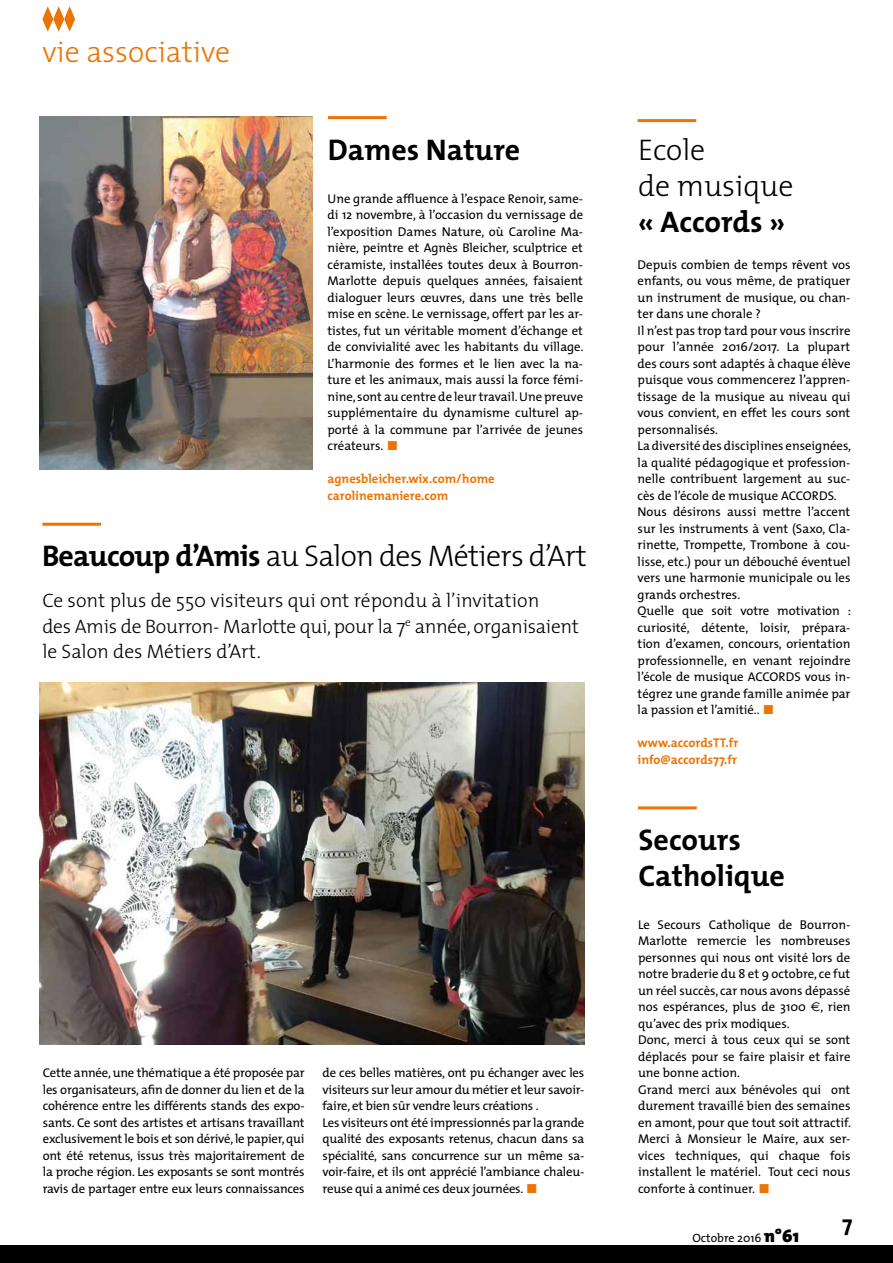
<style>
.page{position:relative;width:893px;height:1263px;background:#fff}
.page>*{position:absolute;margin:0;border:0;box-sizing:border-box;transform-origin:0 0}
.t1{font:300 30px/36px "The Mix";letter-spacing:-.025em;color:#000}
.t2{font:700 30px/36px "The Mix";color:#000}
.t3{font:300 30px "The Mix";color:#ec7405}
.t4{font:700 22.5px "The Mix";color:#000}
.t5{font:300 19.5px/25.5px "The Mix";letter-spacing:-.01em;color:#000}
.t6{font:12.75px/16.5px "The Mix";color:#000}
.t7{font:700 12.75px/16.5px "The Mix";color:#ec7405}
.t8{font:12px "The Mix";color:#000}
.s1{font-family:"Scala Sans Bold Expert";font-size:13.5px;color:#ec7405}
.s2{font-weight:700}
.s3{font-family:"Euro Sans"}
.s4{font-weight:900;font-size:18px}
</style>
<div class="page">
<div style="left:0;top:1245px;width:893px;height:18px;background:#000"></div>
<svg style="left:42px;top:6px;width:33px;height:26px"></svg>
<hr style="left:638px;top:119px;width:58px;height:3px;background:#ec7405">
<hr style="left:42px;top:523px;width:59px;height:3px;background:#ec7405">
<img style="left:40px;top:682px;width:544px;height:362px">
<hr style="left:328px;top:116px;width:59px;height:3px;background:#ec7405">
<img style="left:40px;top:116px;width:272px;height:354px">
<hr style="left:638px;top:806px;width:59px;height:3px;background:#ec7405">
<h1 class="t3" style="left:42px;top:27px;width:189px">vie associative</h1>
<h1 class="t2" style="left:328px;top:131px;width:194px">Dames Nature</h1>
<p class="t6" style="left:327px;top:190px;width:258px;text-align:justify">Une grande affluence à l’espace Renoir, same&shy;di 12 novembre, à l’occasion du vernissage de l’exposition Dames Nature, où Caroline Ma&shy;nière, peintre et Agnès Bleicher, sculptrice et céramiste, installées toutes deux à Bourron-Marlotte depuis quelques années, faisaient dialoguer leurs œuvres, dans une très belle mise en scène. Le vernissage, offert par les ar&shy;tistes, fut un véritable moment d’échange et de convivialité avec les habitants du village.<br>L’harmonie des formes et le lien avec la na&shy;ture et les animaux, mais aussi la force fémi&shy;nine, sont au centre de leur travail. Une preuve supplémentaire du dynamisme culturel ap&shy;porté à la commune par l’arrivée de jeunes créateurs. <span class="s1">R</span></p>
<p class="t7" style="left:327px;top:470px;width:169px">agnesbleicher.wix.com/home carolinemaniere.com</p>
<h1 class="t1" style="left:42px;top:537px;width:546px"><span class="s2">Beaucoup d’Amis</span> au Salon des Métiers d’Art</h1>
<h3 class="t5" style="left:42px;top:587px;width:538px">Ce sont plus de 550 visiteurs qui ont répondu à l’invitation<br>des Amis de Bourron- Marlotte qui, pour la 7<sup>e</sup> année, organisaient le Salon des Métiers d’Art.</h3>
<p class="t6" style="left:43px;top:1064px;width:263px;text-align:justify">Cette année, une thématique a été proposée par les organisateurs, afin de donner du lien et de la cohérence entre les différents stands des expo&shy;sants. Ce sont des artistes et artisans travaillant exclusivement le bois et son dérivé, le papier, qui ont été retenus, issus très majoritairement de la proche région. Les exposants se sont montrés ravis de partager entre eux leurs connaissances</p>
<p class="t6" style="left:323px;top:1064px;width:263px">de ces belles matières, ont pu échanger avec les visiteurs sur leur amour du métier et leur savoir&shy;faire, et bien sûr vendre leurs créations .<br>Les visiteurs ont été impressionnés par la grande qualité des exposants retenus, chacun dans sa spécialité, sans concurrence sur un même sa&shy;voir-faire, et ils ont apprécié l’ambiance chaleu&shy;reuse qui a animé ces deux journées. <span class="s1">R</span></p>
<h1 class="t1" style="left:638px;top:131px;width:157px">Ecole<br>de musique</h1>
<h1 class="t2" style="left:638px;top:204px;width:149px">« Accords »</h1>
<p class="t6" style="left:638px;top:256px;width:215px">Depuis combien de temps rêvent vos enfants, ou vous même, de pratiquer un instrument de musique, ou chan&shy;ter dans une chorale ?<br>Il n’est pas trop tard pour vous inscrire pour l’année 2016/2017. La plupart des cours sont adaptés à chaque élève puisque vous commencerez l’appren&shy;tissage de la musique au niveau qui vous convient, en effet les cours sont personnalisés.<br>La diversité des disciplines enseignées, la qualité pédagogique et profession&shy;nelle contribuent largement au suc&shy;cès de l’école de musique ACCORDS.<br>Nous désirons aussi mettre l’accent sur les instruments à vent (Saxo, Cla&shy;rinette, Trompette, Trombone à cou&shy;lisse, etc.) pour un débouché éventuel vers une harmonie municipale ou les grands orchestres.<br>Quelle que soit votre motivation : curiosité, détente, loisir, prépara&shy;tion d’examen, concours, orientation professionnelle, en venant rejoindre l’école de musique ACCORDS vous in&shy;tégrez une grande famille animée par la passion et l’amitié.. <span class="s1">R</span></p>
<p class="t7" style="left:638px;top:734px;width:102px">www.accordsTT.fr info@accords77.fr</p>
<h1 class="t2" style="left:638px;top:821px;width:148px">Secours<br>Catholique</h1>
<p class="t6" style="left:638px;top:916px;width:214px">Le Secours Catholique de Bourron-Marlotte remercie les nombreuses personnes qui nous ont visité lors de notre braderie du 8 et 9 octobre, ce fut un réel succès, car nous avons dépassé nos espérances, plus de 3100 <span class="s3">e</span>, rien qu’avec des prix modiques.<br>Donc, merci à tous ceux qui se sont déplacés pour se faire plaisir et faire une bonne action.<br>Grand merci aux bénévoles qui ont durement travaillé bien des semaines en amont, pour que tout soit attractif.<br>Merci à Monsieur le Maire, aux ser&shy;vices techniques, qui chaque fois installent le matériel. Tout ceci nous conforte à continuer. <span class="s1">R</span></p>
<p class="t8" style="left:692px;top:1227px;width:108px">Octobre 2016 <span class="s4">n°61</span></p>
<h2 class="t4" style="left:842px;top:1205px;width:12px">7</h2>
</div>
